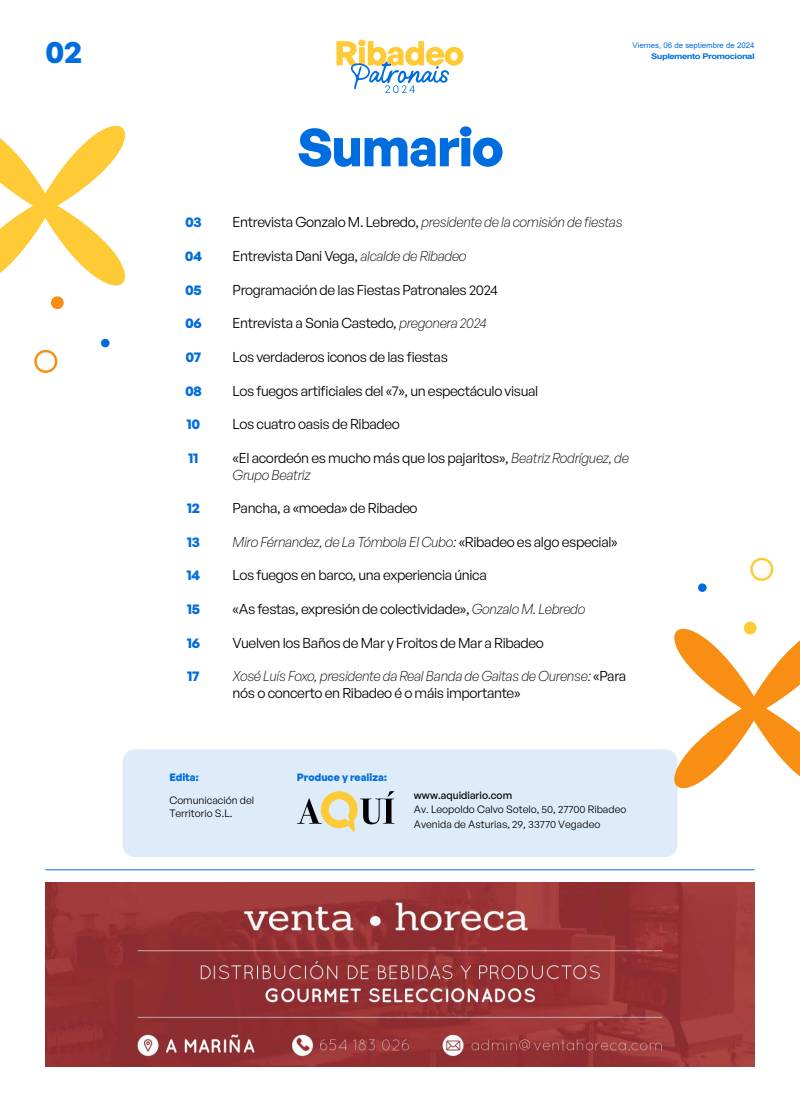
<style>
.page{position:relative;width:800px;height:1106px;background:#fff}
.page>*{position:absolute;margin:0;border:0;box-sizing:border-box;transform-origin:0 0}
.t1{font:700 52.4px "General Sans";letter-spacing:-.025em;color:#006dde}
.t2{font:700 31px "General Sans";color:#006dde}
.t3{font:14px/16.8px "General Sans";letter-spacing:-.025em;color:#000}
.t4{font:italic 300 14px/16.8px "General Sans";letter-spacing:-.025em;color:#000}
.t5{font:700 14px "General Sans";letter-spacing:-.025em;color:#006dde}
.t6{font:10.4px/12.5px "General Sans";color:#000}
.t7{font:700 10.4px "General Sans";color:#006dde}
.t8{font:500 10.4px "General Sans";color:#000}
.t9{font:7.8px "Arial";color:#006dde}
.t10{font:700 7.8px "Arial";letter-spacing:-.05em;color:#006dde;scale:1.2 1}
.s1{font-weight:400;font-style:normal}
.s2{font-weight:300;font-style:italic}
</style>
<div class="page">
<svg style="left:336px;top:40px;width:127px;height:53px"></svg>
<img style="left:45px;top:882px;width:709px;height:183px">
<hr style="left:45px;top:869px;width:709px;height:1px;background:#006dde">
<div style="left:122px;top:749px;width:555px;height:108px;background:#deecfa;border-radius:12px"></div>
<svg style="left:297px;top:791px;width:97px;height:41px"></svg>
<svg style="left:0;top:126px;width:125px;height:160px"></svg>
<svg style="left:623px;top:585px;width:176px;height:253px"></svg>
<svg style="left:34px;top:349px;width:24px;height:24px"></svg>
<svg style="left:101px;top:338px;width:9px;height:10px"></svg>
<svg style="left:51px;top:296px;width:13px;height:14px"></svg>
<svg style="left:750px;top:557px;width:24px;height:24px"></svg>
<svg style="left:697px;top:583px;width:9px;height:9px"></svg>
<svg style="left:743px;top:621px;width:14px;height:14px"></svg>
<h2 class="t2" style="left:45px;top:31px;width:38px">02</h2>
<p class="t10" style="left:651px;top:51px;width:88px">Suplemento Promocional</p>
<p class="t9" style="left:632px;top:40px;width:123px">Viernes, 06 de septiembre de 2024</p>
<p class="t5" style="left:185px;top:213px;width:18px">03</p>
<p class="t5" style="left:185px;top:247px;width:19px">04</p>
<p class="t5" style="left:185px;top:280px;width:18px">05</p>
<p class="t5" style="left:185px;top:314px;width:18px">06</p>
<p class="t5" style="left:185px;top:348px;width:17px">07</p>
<p class="t5" style="left:185px;top:381px;width:18px">08</p>
<p class="t5" style="left:186px;top:415px;width:15px">10</p>
<p class="t5" style="left:188px;top:448px;width:12px">11</p>
<p class="t5" style="left:187px;top:499px;width:15px">12</p>
<p class="t5" style="left:187px;top:532px;width:15px">13</p>
<p class="t5" style="left:186px;top:566px;width:15px">14</p>
<p class="t5" style="left:187px;top:600px;width:15px">15</p>
<p class="t5" style="left:187px;top:633px;width:15px">16</p>
<p class="t5" style="left:187px;top:667px;width:14px">17</p>
<h1 class="t1" style="left:297px;top:113px;width:208px">Sumario</h1>
<p class="t4" style="left:232px;top:213px;width:391px"><span class="s1">Entrevista Gonzalo M. Lebredo,</span> presidente de la comisión de fiestas</p>
<p class="t3" style="left:232px;top:247px;width:235px">Entrevista Dani Vega, <span class="s2">alcalde de Ribadeo</span></p>
<p class="t3" style="left:232px;top:281px;width:267px">Programación de las Fiestas Patronales 2024</p>
<p class="t3" style="left:232px;top:314px;width:256px">Entrevista a Sonia Castedo, <span class="s2">pregonera 2024</span></p>
<p class="t3" style="left:232px;top:348px;width:217px">Los verdaderos iconos de las fiestas</p>
<p class="t3" style="left:232px;top:381px;width:307px">Los fuegos artificiales del «7», un espectáculo visual</p>
<p class="t3" style="left:232px;top:415px;width:169px">Los cuatro oasis de Ribadeo</p>
<p class="t3" style="left:232px;top:449px;width:398px">«El acordeón es mucho más que los pajaritos», <span class="s2">Beatriz Rodríguez, de<br>Grupo Beatriz</span></p>
<p class="t3" style="left:232px;top:499px;width:186px">Pancha, a «moeda» de Ribadeo</p>
<p class="t4" style="left:232px;top:533px;width:386px">Miro Férnandez, de La Tómbola El Cubo: <span class="s1">«Ribadeo es algo especial»</span></p>
<p class="t3" style="left:232px;top:566px;width:256px">Los fuegos en barco, una experiencia única</p>
<p class="t3" style="left:232px;top:600px;width:354px">«As festas, expresión de colectividade», <span class="s2">Gonzalo M. Lebredo</span></p>
<p class="t3" style="left:232px;top:633px;width:313px">Vuelven los Baños de Mar y Froitos de Mar a Ribadeo</p>
<p class="t4" style="left:232px;top:667px;width:395px">Xosé Luís Foxo, presidente da Real Banda de Gaitas de Ourense: <span class="s1">«Para nós o concerto en Ribadeo é o máis importante»</span></p>
<p class="t7" style="left:169px;top:770px;width:31px">Edita:</p>
<p class="t6" style="left:169px;top:793px;width:86px">Comunicación del<br>Territorio S.L.</p>
<p class="t7" style="left:297px;top:770px;width:91px">Produce y realiza:</p>
<p class="t8" style="left:414px;top:788px;width:100px">www.aquidiario.com</p>
<p class="t6" style="left:414px;top:801px;width:214px;line-height:14.5px">Av. Leopoldo Calvo Sotelo, 50, 27700 Ribadeo<br>Avenida de Asturias, 29, 33770 Vegadeo</p>
</div>
